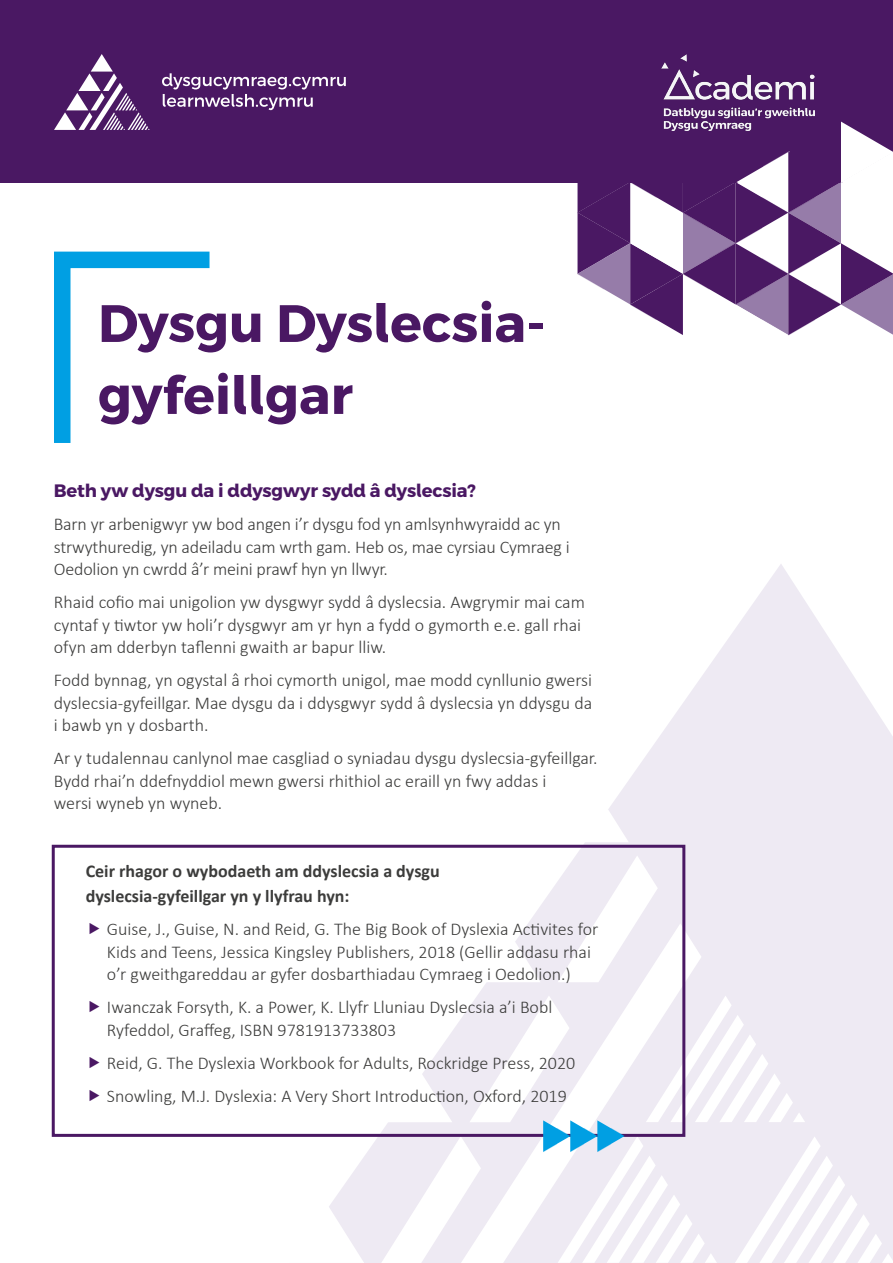
<style>
.page{position:relative;width:893px;height:1263px;background:#fff}
.page>*{position:absolute;margin:0;border:0;box-sizing:border-box;transform-origin:0 0}
.t1{font:700 52.5px/72px "Cymraeg";color:#4a1863}
.t2{font:300 18px/22.5px "Calibri";color:#3c3c3b}
.t3{font:700 18px/25.5px "Calibri";color:#3c3c3b}
.t4{font:700 18px "Cymraeg";letter-spacing:-.01em;color:#4a1863}
</style>
<div class="page">
<svg style="left:289px;top:564px;width:604px;height:431px"></svg>
<svg style="left:469px;top:715px;width:160px;height:127px"></svg>
<svg style="left:381px;top:855px;width:160px;height:127px"></svg>
<svg style="left:558px;top:855px;width:100px;height:68px"></svg>
<svg style="left:461px;top:923px;width:240px;height:72px"></svg>
<div style="left:0;top:0;width:893px;height:183px;background:#4a1863"></div>
<svg style="left:54px;top:251px;width:156px;height:192px"></svg>
<svg style="left:577px;top:122px;width:316px;height:214px"></svg>
<div style="left:52px;top:845px;width:633px;height:292px;border:3px solid #4a1863"></div>
<svg style="left:205px;top:995px;width:688px;height:268px"></svg>
<img style="left:662px;top:54px;width:153px;height:76px">
<svg style="left:54px;top:54px;width:96px;height:76px"></svg>
<svg style="left:162px;top:73px;width:184px;height:37px"></svg>
<h1 class="t1" style="left:98px;top:288px;width:449px">Dysgu Dyslecsia&shy;gyfeillgar</h1>
<p class="t4" style="left:54px;top:479px;width:424px">Beth yw dysgu da i ddysgwyr sydd â dyslecsia?</p>
<p class="t2" style="left:54px;top:512px;width:517px">Barn yr arbenigwyr yw bod angen i’r dysgu fod yn amlsynhwyraidd ac yn strwythuredig, yn adeiladu cam wrth gam. Heb os, mae cyrsiau Cymraeg i<br>Oedolion yn cwrdd â’r meini prawf hyn yn llwyr.</p>
<p class="t2" style="left:54px;top:590px;width:533px">Rhaid cofio mai unigolion yw dysgwyr sydd â dyslecsia. Awgrymir mai cam cyntaf y tiwtor yw holi’r dysgwyr am yr hyn a fydd o gymorth e.e. gall rhai ofyn am dderbyn taflenni gwaith ar bapur lliw.</p>
<p class="t2" style="left:54px;top:668px;width:540px;text-align:justify">Fodd bynnag, yn ogystal â rhoi cymorth unigol, mae modd cynllunio gwersi dyslecsia-gyfeillgar. Mae dysgu da i ddysgwyr sydd â dyslecsia yn ddysgu da i bawb yn y dosbarth.</p>
<p class="t2" style="left:54px;top:746px;width:545px">Ar y tudalennau canlynol mae casgliad o syniadau dysgu dyslecsia-gyfeillgar.<br>Bydd rhai’n ddefnyddiol mewn gwersi rhithiol ac eraill yn fwy addas i<br>wersi wyneb yn wyneb.</p>
<p class="t3" style="left:86px;top:858px;width:356px">Ceir rhagor o wybodaeth am ddyslecsia a dysgu dyslecsia-gyfeillgar yn y llyfrau hyn:</p>
<p class="t2" style="left:107px;top:917px;width:493px">Guise, J., Guise, N. and Reid, G. The Big Book of Dyslexia Activites for<br>Kids and Teens, Jessica Kingsley Publishers, 2018 (Gellir addasu rhai o’r gweithgareddau ar gyfer dosbarthiadau Cymraeg i Oedolion.)</p>
<p class="t2" style="left:107px;top:995px;width:447px">Iwanczak Forsyth, K. a Power, K. Llyfr Lluniau Dyslecsia a’i Bobl<br>Ryfeddol, Graffeg, ISBN 9781913733803</p>
<p class="t2" style="left:107px;top:1045px;width:470px;line-height:33px">Reid, G. The Dyslexia Workbook for Adults, Rockridge Press, 2020<br>Snowling, M.J. Dyslexia: A Very Short Introduction, Oxford, 2019</p>
</div>
